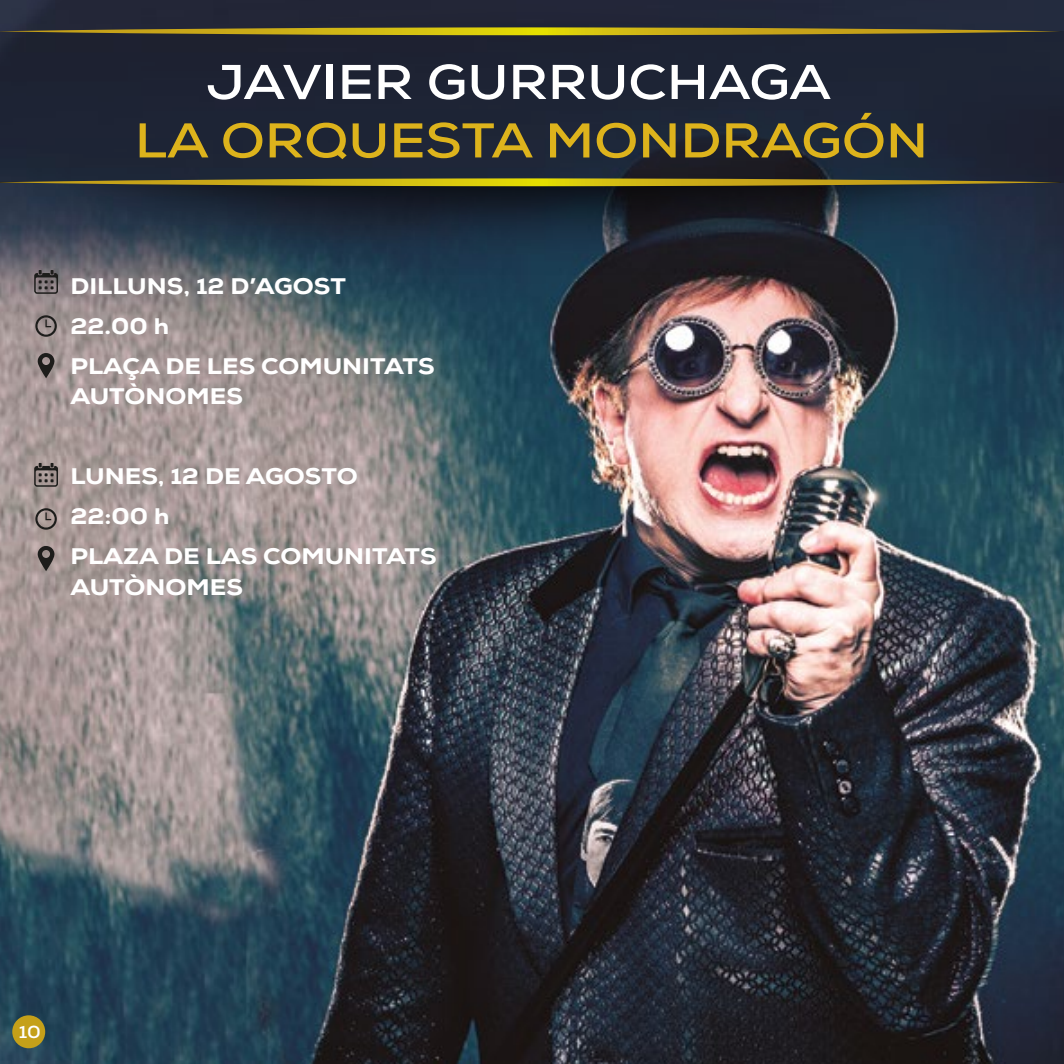
<style>
.page{position:relative;width:1064px;height:1064px;background:#fff}
.page>*{position:absolute;margin:0;border:0;box-sizing:border-box;transform-origin:0 0}
.t1{font:700 48.75px "Nexa";color:#ddb31c;scale:1.12 1}
.t2{font:700 48.75px "Nexa";color:#fff;scale:1.12 1}
.t3{font:800 22.5px/40px "Nexa";color:#fff;scale:1.12 1}
.t4{font:700 17.5px "Nexa";color:#fff;scale:1.12 1}
</style>
<div class="page">
<img style="left:0;top:0;width:1063px;height:1063px">
<img style="left:0;top:0;width:1060px;height:284px">
<div style="left:0;top:31px;width:1063px;height:151px;background:#1d2435"></div>
<svg style="left:0;top:27px;width:1060px;height:8px;background:#95851f"></svg>
<svg style="left:0;top:178px;width:1060px;height:8px;background:#94851f"></svg>
<svg style="left:35px;top:315px;width:22px;height:21px"></svg>
<svg style="left:37px;top:352px;width:18px;height:26px"></svg>
<svg style="left:34px;top:270px;width:24px;height:24px"></svg>
<svg style="left:35px;top:508px;width:22px;height:21px"></svg>
<svg style="left:37px;top:545px;width:18px;height:26px"></svg>
<svg style="left:34px;top:463px;width:24px;height:23px"></svg>
<div style="left:12px;top:1014px;width:33px;height:33px;background:#c5a019;border-radius:50%"></div>
<h1 class="t2" style="left:206px;top:51px;width:559px">JAVIER GURRUCHAGA</h1>
<h1 class="t1" style="left:135px;top:109px;width:709px">LA ORQUESTA MONDRAGÓN</h1>
<p class="t3" style="left:70px;top:266px;width:326px">DILLUNS, 12 D’AGOST<br>22.00 h<br>PLAÇA DE LES COMUNITATS</p>
<p class="t3" style="left:70px;top:376px;width:155px">AUTÒNOMES</p>
<p class="t3" style="left:70px;top:456px;width:328px">LUNES, 12 DE AGOSTO<br>22:00 h<br>PLAZA DE LAS COMUNITATS</p>
<p class="t3" style="left:70px;top:566px;width:155px">AUTÒNOMES</p>
<p class="t4" style="left:19px;top:1019px;width:21px">10</p>
</div>
